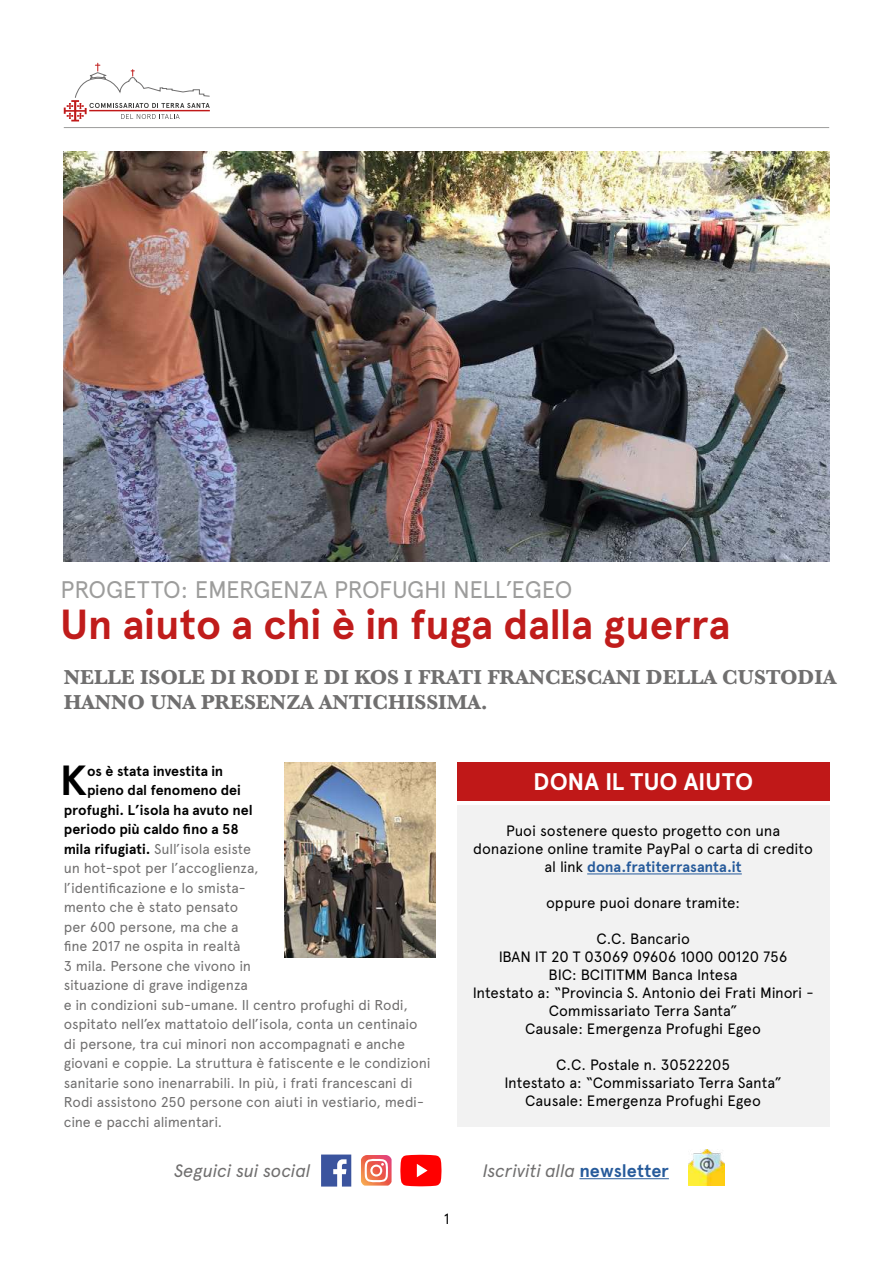
<style>
.page{position:relative;width:893px;height:1263px;background:#fff}
.page>*{position:absolute;margin:0;border:0;box-sizing:border-box;transform-origin:0 0}
.t1{font:700 42.15px "Apercu";color:#000}
.t2{font:700 42px "Apercu";letter-spacing:-.005em;color:#c01c1b}
.t3{font:24px "Apercu";letter-spacing:-.015em;color:#9d9d9c}
.t4{font:700 24px "Apercu";color:#fff}
.t5{font:700 21px/25.2px "Baskerville";color:#706f6f}
.t6{font:italic 18px "Apercu";letter-spacing:-.015em;color:#706f6f}
.t7{font:15px/18px "Apercu";letter-spacing:-.01em;color:#000;text-align:center}
.t8{font:14.25px "Apercu";letter-spacing:-.01em;color:#706f6f}
.t9{font:700 14.25px "Apercu";letter-spacing:-.005em;color:#000}
.s1{font-weight:700;color:#000}
.s2{font-weight:700;color:#275b9b}
.s3{font-weight:700;font-style:normal;color:#275b9b}
</style>
<div class="page">
<svg style="left:64px;top:63px;width:146px;height:58px"></svg>
<hr style="left:64px;top:127px;width:765px;height:1px;background:#9d9d9c">
<img style="left:64px;top:152px;width:765px;height:409px">
<img style="left:285px;top:763px;width:151px;height:195px">
<div style="left:457px;top:806px;width:372px;height:321px;background:#f2f2f2"></div>
<hr style="left:587px;top:873px;width:155px;height:1px;background:#275b9b">
<div style="left:457px;top:763px;width:372px;height:38px;background:#c01818"></div>
<svg style="left:321px;top:1154px;width:30px;height:32px"></svg>
<svg style="left:361px;top:1155px;width:31px;height:30px"></svg>
<svg style="left:400px;top:1155px;width:42px;height:31px"></svg>
<hr style="left:579px;top:1178px;width:90px;height:1px;background:#275b9b">
<img style="left:688px;top:1149px;width:36px;height:36px">
<h3 class="t3" style="left:61px;top:575px;width:513px">PROGETTO: EMERGENZA PROFUGHI NELL’EGEO</h3>
<h2 class="t2" style="left:61px;top:599px;width:671px">Un aiuto a chi è in fuga dalla guerra</h2>
<h3 class="t5" style="left:64px;top:665px;width:774px">NELLE ISOLE DI RODI E DI KOS I FRATI FRANCESCANI DELLA CUSTODIA<br>HANNO UNA PRESENZA ANTICHISSIMA.</h3>
<h1 class="t1" style="left:60px;top:755px;width:29px">K</h1>
<p class="t9" style="left:87px;top:762px;width:138px">os è stata investita in</p>
<p class="t9" style="left:87px;top:781px;width:155px">pieno dal fenomeno dei</p>
<p class="t9" style="left:64px;top:801px;width:190px">profughi. L’isola ha avuto nel</p>
<p class="t9" style="left:64px;top:820px;width:177px">periodo più caldo fino a 58</p>
<p class="t8" style="left:64px;top:840px;width:189px"><span class="s1">mila rifugiati.</span> Sull’isola esiste</p>
<p class="t8" style="left:64px;top:859px;width:196px">un hot-spot per l’accoglienza,</p>
<p class="t8" style="left:64px;top:879px;width:183px">l’identificazione e lo smista-</p>
<p class="t8" style="left:64px;top:898px;width:176px">mento che è stato pensato</p>
<p class="t8" style="left:64px;top:918px;width:176px">per 600 persone, ma che a</p>
<p class="t8" style="left:64px;top:937px;width:178px">fine 2017 ne ospita in realtà</p>
<p class="t8" style="left:64px;top:957px;width:189px">3 mila. Persone che vivono in</p>
<p class="t8" style="left:64px;top:976px;width:186px">situazione di grave indigenza</p>
<p class="t8" style="left:64px;top:996px;width:346px">e in condizioni sub-umane. Il centro profughi di Rodi,</p>
<p class="t8" style="left:64px;top:1015px;width:355px">ospitato nell’ex mattatoio dell’isola, conta un centinaio</p>
<p class="t8" style="left:64px;top:1035px;width:343px">di persone, tra cui minori non accompagnati e anche</p>
<p class="t8" style="left:64px;top:1054px;width:368px">giovani e coppie. La struttura è fatiscente e le condizioni</p>
<p class="t8" style="left:64px;top:1074px;width:350px">sanitarie sono inenarrabili. In più, i frati francescani di</p>
<p class="t8" style="left:64px;top:1093px;width:362px">Rodi assistono 250 persone con aiuti in vestiario, medi-</p>
<p class="t8" style="left:64px;top:1113px;width:160px">cine e pacchi alimentari.</p>
<h3 class="t4" style="left:533px;top:767px;width:221px">DONA IL TUO AIUTO</h3>
<p class="t7" style="left:473px;top:822px;width:341px">Puoi sostenere questo progetto con una donazione online tramite PayPal o carta di credito al link <span class="s2">dona.fratiterrasanta.it</span></p>
<p class="t7" style="left:546px;top:894px;width:196px">oppure puoi donare tramite:</p>
<p class="t7" style="left:473px;top:930px;width:342px">C.C. Bancario<br>IBAN IT 20 T 03069 09606 1000 00120 756<br>BIC: BCITITMM Banca Intesa<br>Intestato a: “Provincia S. Antonio dei Frati Minori -<br>Commissariato Terra Santa”<br>Causale: Emergenza Profughi Egeo</p>
<p class="t7" style="left:504px;top:1056px;width:279px">C.C. Postale n. 30522205<br>Intestato a: “Commissariato Terra Santa”<br>Causale: Emergenza Profughi Egeo</p>
<p class="t6" style="left:174px;top:1156px;width:138px">Seguici sui social</p>
<p class="t6" style="left:483px;top:1156px;width:188px">Iscriviti alla <span class="s3">newsletter</span></p>
<p class="t7" style="left:444px;top:1209px;width:7px">1</p>
</div>
